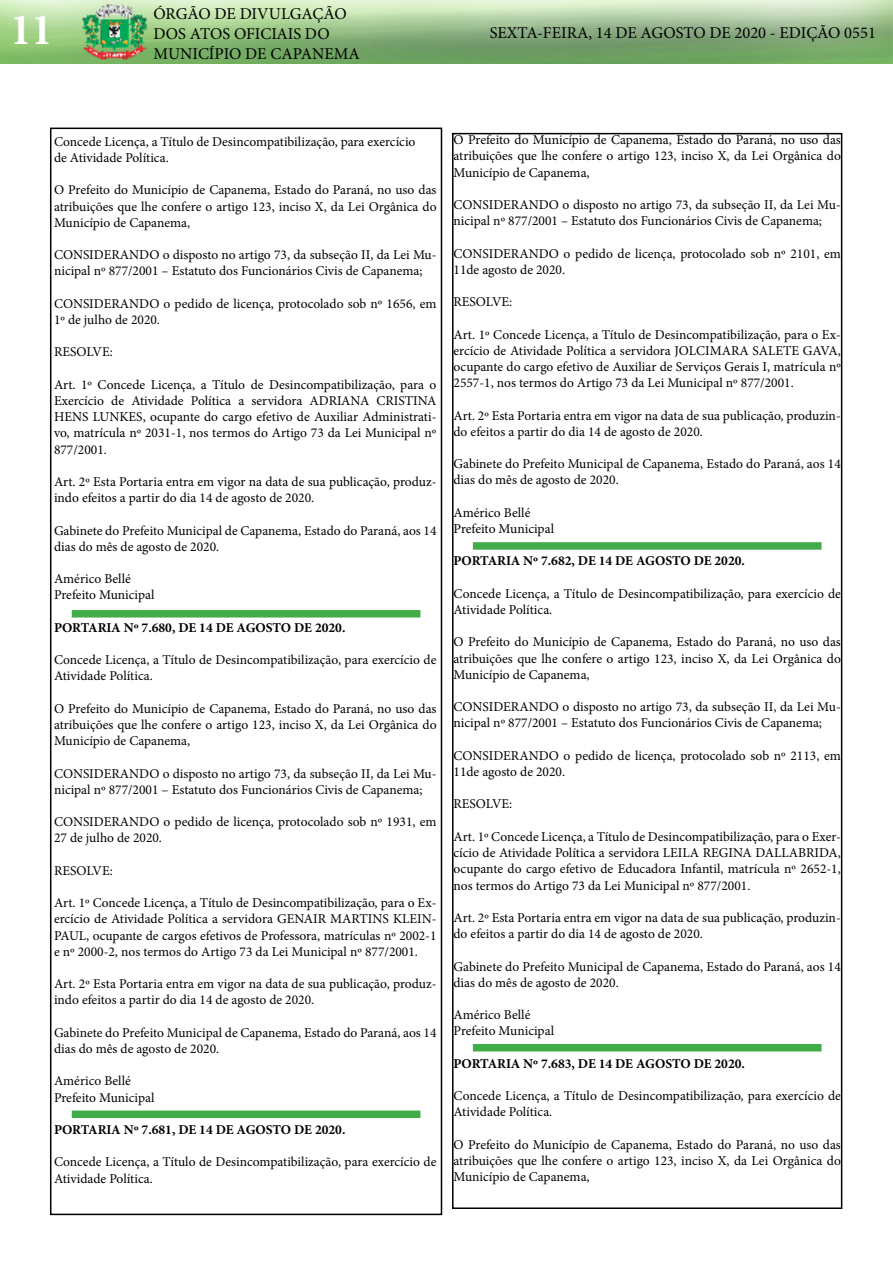
<style>
.page{position:relative;width:893px;height:1263px;background:#fff}
.page>*{position:absolute;margin:0;border:0;box-sizing:border-box;transform-origin:0 0}
.t1{font:700 condensed 45px "Minion Pro";color:#fff}
.t2{font:16.5px/19.8px "Minion Pro";color:#000}
.t3{font:13.5px/16.2px "Minion Pro";color:#000}
.t4{font:700 13.5px "Minion Pro";color:#000}
</style>
<div class="page">
<div style="left:50px;top:128px;width:392px;height:1087px;border:2px solid #000"></div>
<img style="left:0;top:0;width:893px;height:64px">
<div style="left:452px;top:133px;width:390px;height:1076px;border:2px solid #000"></div>
<div style="left:72px;top:610px;width:348px;height:7px;background:#41ad49"></div>
<div style="left:473px;top:542px;width:348px;height:8px;background:#41ad49"></div>
<div style="left:72px;top:1110px;width:348px;height:8px;background:#41ad49"></div>
<div style="left:473px;top:1044px;width:348px;height:7px;background:#41ad49"></div>
<h1 class="t1" style="left:11px;top:-1px;width:43px">11</h1>
<p class="t2" style="left:153px;top:4px;width:208px">ÓRGÃO DE DIVULGAÇÃO<br>DOS ATOS OFICIAIS DO<br>MUNICÍPIO DE CAPANEMA</p>
<p class="t2" style="left:490px;top:23px;width:388px">SEXTA-FEIRA, 14 DE AGOSTO DE 2020 - EDIÇÃO 0551</p>
<p class="t3" style="left:54px;top:133px;width:363px">Concede Licença, a Título de Desincompatibilização, para exercício de Atividade Política.</p>
<p class="t3" style="left:54px;top:182px;width:384px;text-align:justify">O Prefeito do Município de Capanema, Estado do Paraná, no uso das atribuições que lhe confere o artigo 123, inciso X, da Lei Orgânica do Município de Capanema,</p>
<p class="t3" style="left:54px;top:247px;width:384px">CONSIDERANDO o disposto no artigo 73, da subseção II, da Lei Mu&shy;nicipal nº 877/2001 – Estatuto dos Funcionários Civis de Capanema;</p>
<p class="t3" style="left:54px;top:295px;width:384px">CONSIDERANDO o pedido de licença, protocolado sob nº 1656, em<br>1º de julho de 2020.</p>
<p class="t3" style="left:54px;top:344px;width:60px">RESOLVE:</p>
<p class="t3" style="left:54px;top:376px;width:384px;text-align:justify">Art. 1º Concede Licença, a Título de Desincompatibilização, para o Exercício de Atividade Política a servidora ADRIANA CRISTINA HENS LUNKES, ocupante do cargo efetivo de Auxiliar Administrati&shy;vo, matrícula nº 2031-1, nos termos do Artigo 73 da Lei Municipal nº 877/2001.</p>
<p class="t3" style="left:54px;top:474px;width:384px">Art. 2º Esta Portaria entra em vigor na data de sua publicação, produz&shy;indo efeitos a partir do dia 14 de agosto de 2020.</p>
<p class="t3" style="left:54px;top:522px;width:384px">Gabinete do Prefeito Municipal de Capanema, Estado do Paraná, aos 14 dias do mês de agosto de 2020.</p>
<p class="t3" style="left:54px;top:571px;width:102px">Américo Bellé<br>Prefeito Municipal</p>
<p class="t4" style="left:54px;top:618px;width:293px">PORTARIA Nº 7.680, DE 14 DE AGOSTO DE 2020.</p>
<p class="t3" style="left:54px;top:652px;width:384px">Concede Licença, a Título de Desincompatibilização, para exercício de<br>Atividade Política.</p>
<p class="t3" style="left:54px;top:700px;width:384px;text-align:justify">O Prefeito do Município de Capanema, Estado do Paraná, no uso das atribuições que lhe confere o artigo 123, inciso X, da Lei Orgânica do Município de Capanema,</p>
<p class="t3" style="left:54px;top:765px;width:384px">CONSIDERANDO o disposto no artigo 73, da subseção II, da Lei Mu&shy;nicipal nº 877/2001 – Estatuto dos Funcionários Civis de Capanema;</p>
<p class="t3" style="left:54px;top:814px;width:384px">CONSIDERANDO o pedido de licença, protocolado sob nº 1931, em<br>27 de julho de 2020.</p>
<p class="t3" style="left:54px;top:862px;width:60px">RESOLVE:</p>
<p class="t3" style="left:54px;top:895px;width:384px;text-align:justify">Art. 1º Concede Licença, a Título de Desincompatibilização, para o Ex&shy;ercício de Atividade Política a servidora GENAIR MARTINS KLEIN-PAUL, ocupante de cargos efetivos de Professora, matrículas nº 2002-1 e nº 2000-2, nos termos do Artigo 73 da Lei Municipal nº 877/2001.</p>
<p class="t3" style="left:54px;top:976px;width:384px">Art. 2º Esta Portaria entra em vigor na data de sua publicação, produz&shy;indo efeitos a partir do dia 14 de agosto de 2020.</p>
<p class="t3" style="left:54px;top:1024px;width:384px">Gabinete do Prefeito Municipal de Capanema, Estado do Paraná, aos 14 dias do mês de agosto de 2020.</p>
<p class="t3" style="left:54px;top:1073px;width:102px">Américo Bellé<br>Prefeito Municipal</p>
<p class="t4" style="left:54px;top:1120px;width:293px">PORTARIA Nº 7.681, DE 14 DE AGOSTO DE 2020.</p>
<p class="t3" style="left:54px;top:1154px;width:384px">Concede Licença, a Título de Desincompatibilização, para exercício de<br>Atividade Política.</p>
<p class="t3" style="left:453px;top:132px;width:389px;text-align:justify">O Prefeito do Município de Capanema, Estado do Paraná, no uso das atribuições que lhe confere o artigo 123, inciso X, da Lei Orgânica do Município de Capanema,</p>
<p class="t3" style="left:453px;top:197px;width:389px">CONSIDERANDO o disposto no artigo 73, da subseção II, da Lei Mu&shy;nicipal nº 877/2001 – Estatuto dos Funcionários Civis de Capanema;</p>
<p class="t3" style="left:453px;top:245px;width:389px">CONSIDERANDO o pedido de licença, protocolado sob nº 2101, em<br>11de agosto de 2020.</p>
<p class="t3" style="left:453px;top:294px;width:60px">RESOLVE:</p>
<p class="t3" style="left:453px;top:326px;width:389px;text-align:justify">Art. 1º Concede Licença, a Título de Desincompatibilização, para o Ex&shy;ercício de Atividade Política a servidora JOLCIMARA SALETE GAVA, ocupante do cargo efetivo de Auxiliar de Serviços Gerais I, matrícula nº 2557-1, nos termos do Artigo 73 da Lei Municipal nº 877/2001.</p>
<p class="t3" style="left:453px;top:407px;width:389px">Art. 2º Esta Portaria entra em vigor na data de sua publicação, produzin&shy;do efeitos a partir do dia 14 de agosto de 2020.</p>
<p class="t3" style="left:453px;top:456px;width:389px">Gabinete do Prefeito Municipal de Capanema, Estado do Paraná, aos 14 dias do mês de agosto de 2020.</p>
<p class="t3" style="left:453px;top:504px;width:102px">Américo Bellé<br>Prefeito Municipal</p>
<p class="t4" style="left:453px;top:552px;width:293px">PORTARIA Nº 7.682, DE 14 DE AGOSTO DE 2020.</p>
<p class="t3" style="left:453px;top:585px;width:389px">Concede Licença, a Título de Desincompatibilização, para exercício de<br>Atividade Política.</p>
<p class="t3" style="left:453px;top:634px;width:389px;text-align:justify">O Prefeito do Município de Capanema, Estado do Paraná, no uso das atribuições que lhe confere o artigo 123, inciso X, da Lei Orgânica do Município de Capanema,</p>
<p class="t3" style="left:453px;top:699px;width:389px">CONSIDERANDO o disposto no artigo 73, da subseção II, da Lei Mu&shy;nicipal nº 877/2001 – Estatuto dos Funcionários Civis de Capanema;</p>
<p class="t3" style="left:453px;top:747px;width:389px">CONSIDERANDO o pedido de licença, protocolado sob nº 2113, em<br>11de agosto de 2020.</p>
<p class="t3" style="left:453px;top:796px;width:60px">RESOLVE:</p>
<p class="t3" style="left:453px;top:828px;width:389px;text-align:justify">Art. 1º Concede Licença, a Título de Desincompatibilização, para o Exer&shy;cício de Atividade Política a servidora LEILA REGINA DALLABRIDA, ocupante do cargo efetivo de Educadora Infantil, matrícula nº 2652-1, nos termos do Artigo 73 da Lei Municipal nº 877/2001.</p>
<p class="t3" style="left:453px;top:909px;width:389px">Art. 2º Esta Portaria entra em vigor na data de sua publicação, produzin&shy;do efeitos a partir do dia 14 de agosto de 2020.</p>
<p class="t3" style="left:453px;top:958px;width:389px">Gabinete do Prefeito Municipal de Capanema, Estado do Paraná, aos 14 dias do mês de agosto de 2020.</p>
<p class="t3" style="left:453px;top:1007px;width:102px">Américo Bellé<br>Prefeito Municipal</p>
<p class="t4" style="left:453px;top:1054px;width:293px">PORTARIA Nº 7.683, DE 14 DE AGOSTO DE 2020.</p>
<p class="t3" style="left:453px;top:1088px;width:389px">Concede Licença, a Título de Desincompatibilização, para exercício de<br>Atividade Política.</p>
<p class="t3" style="left:453px;top:1136px;width:389px;text-align:justify">O Prefeito do Município de Capanema, Estado do Paraná, no uso das atribuições que lhe confere o artigo 123, inciso X, da Lei Orgânica do Município de Capanema,</p>
</div>
